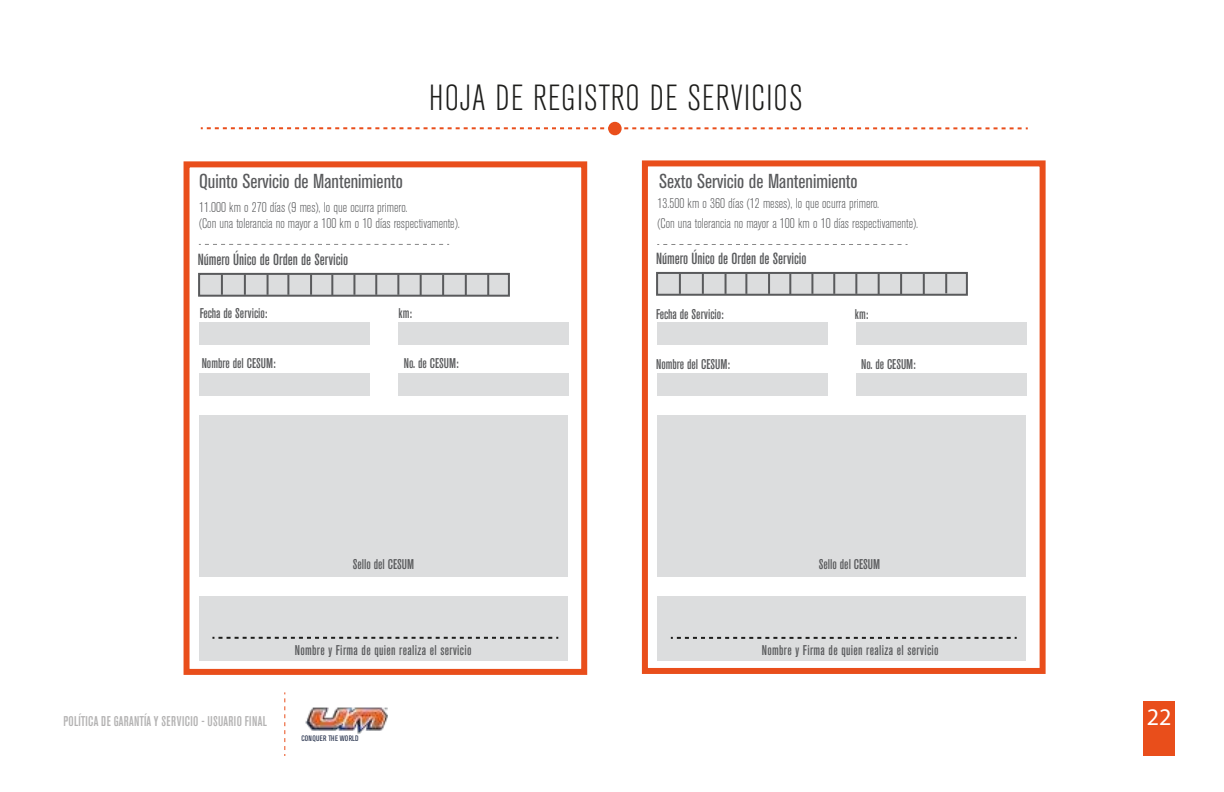
<style>
.page{position:relative;width:1224px;height:792px;background:#fff}
.page>*{position:absolute;margin:0;border:0;box-sizing:border-box;transform-origin:0 0}
.t1{font:300 condensed 36px "Akzidenz Grotesk BE";letter-spacing:.035em;color:#1d1d1b}
.t2{font:24px "Myriad Pro";color:#fff}
.t3{font:condensed 20px "Akzidenz Grotesk BE";color:#595a5c}
.t4{font:500 condensed 16px "Akzidenz Grotesk BE";color:#595a5c}
.t5{font:300 condensed 14px/16px "Akzidenz Grotesk BE";color:#595a5c}
.t6{font:500 condensed 14px "Akzidenz Grotesk BE";color:#595a5c}
.t7{font:500 condensed 14px "Akzidenz Grotesk BE";letter-spacing:.025em;color:#595a5c}
.t8{font:500 condensed 14px "Akzidenz Grotesk BE";letter-spacing:.02em;color:#b3b2b2}
.t9{font:condensed 7.8px "Akzidenz Grotesk BE";letter-spacing:.03em;color:#1c2844}
</style>
<div class="page">
<div style="left:1143px;top:701px;width:31px;height:55px;background:#e94e1b"></div>
<svg style="left:201px;top:127px;width:827px;height:2px"></svg>
<div style="left:608px;top:122px;width:14px;height:13px;background:#e94e1b;border-radius:50%"></div>
<div style="left:199px;top:596px;width:369px;height:64px;background:#dcddde"></div>
<div style="left:199px;top:415px;width:368px;height:162px;background:#dcddde"></div>
<div style="left:184px;top:161px;width:403px;height:514px;border:6px solid #e94e1b"></div>
<svg style="left:199px;top:244px;width:250px;height:1px"></svg>
<div style="left:199px;top:322px;width:170px;height:23px;background:#dcddde"></div>
<div style="left:398px;top:322px;width:170px;height:23px;background:#dcddde"></div>
<div style="left:199px;top:373px;width:170px;height:23px;background:#dcddde"></div>
<div style="left:398px;top:373px;width:170px;height:23px;background:#dcddde"></div>
<svg style="left:212px;top:637px;width:346px;height:2px"></svg>
<div style="left:658px;top:596px;width:368px;height:65px;background:#dcddde"></div>
<div style="left:657px;top:415px;width:369px;height:162px;background:#dcddde"></div>
<div style="left:642px;top:160px;width:404px;height:514px;border:6px solid #e94e1b"></div>
<svg style="left:657px;top:244px;width:251px;height:1px"></svg>
<div style="left:658px;top:322px;width:170px;height:23px;background:#dcddde"></div>
<div style="left:857px;top:322px;width:170px;height:23px;background:#dcddde"></div>
<div style="left:658px;top:373px;width:170px;height:23px;background:#dcddde"></div>
<div style="left:857px;top:373px;width:170px;height:23px;background:#dcddde"></div>
<svg style="left:671px;top:637px;width:346px;height:2px"></svg>
<div style="left:198px;top:273px;width:311px;height:23px;background:#dcddde"></div>
<div style="left:198px;top:273px;width:312px;height:24px;border:2px solid #595a5c"></div>
<hr style="left:221px;top:274px;width:2px;height:21px;background:#595a5c">
<hr style="left:244px;top:274px;width:2px;height:21px;background:#595a5c">
<hr style="left:267px;top:274px;width:2px;height:21px;background:#595a5c">
<hr style="left:287px;top:274px;width:2px;height:21px;background:#595a5c">
<hr style="left:310px;top:274px;width:2px;height:21px;background:#595a5c">
<hr style="left:331px;top:275px;width:2px;height:20px;background:#595a5c">
<hr style="left:353px;top:274px;width:2px;height:21px;background:#595a5c">
<hr style="left:375px;top:274px;width:2px;height:21px;background:#595a5c">
<hr style="left:397px;top:274px;width:2px;height:21px;background:#595a5c">
<hr style="left:420px;top:275px;width:2px;height:20px;background:#595a5c">
<hr style="left:442px;top:275px;width:2px;height:20px;background:#595a5c">
<hr style="left:465px;top:275px;width:2px;height:20px;background:#595a5c">
<hr style="left:487px;top:274px;width:2px;height:21px;background:#595a5c">
<div style="left:656px;top:273px;width:310px;height:22px;background:#dcddde"></div>
<div style="left:656px;top:272px;width:312px;height:24px;border:2px solid #595a5c"></div>
<hr style="left:679px;top:273px;width:2px;height:21px;background:#595a5c">
<hr style="left:702px;top:273px;width:2px;height:21px;background:#595a5c">
<hr style="left:725px;top:273px;width:2px;height:21px;background:#595a5c">
<hr style="left:745px;top:273px;width:2px;height:21px;background:#595a5c">
<hr style="left:768px;top:273px;width:2px;height:21px;background:#595a5c">
<hr style="left:789px;top:274px;width:2px;height:20px;background:#595a5c">
<hr style="left:811px;top:273px;width:2px;height:21px;background:#595a5c">
<hr style="left:833px;top:273px;width:2px;height:21px;background:#595a5c">
<hr style="left:855px;top:273px;width:2px;height:21px;background:#595a5c">
<hr style="left:878px;top:274px;width:2px;height:20px;background:#595a5c">
<hr style="left:900px;top:274px;width:2px;height:20px;background:#595a5c">
<hr style="left:923px;top:274px;width:2px;height:20px;background:#595a5c">
<hr style="left:945px;top:273px;width:2px;height:20px;background:#595a5c">
<img style="left:305px;top:707px;width:83px;height:27px">
<svg style="left:284px;top:692px;width:1px;height:64px"></svg>
<h1 class="t1" style="left:429px;top:79px;width:375px">HOJA DE REGISTRO DE SERVICIOS</h1>
<h3 class="t3" style="left:199px;top:170px;width:205px">Quinto Servicio de Mantenimiento</h3>
<p class="t5" style="left:199px;top:200px;width:262px">11.000 km o 270 días (9 mes), lo que ocurra primero.<br>(Con una tolerancia no mayor a 100 km o 10 días respectivamente).</p>
<h3 class="t3" style="left:659px;top:170px;width:200px">Sexto Servicio de Mantenimiento</h3>
<p class="t5" style="left:658px;top:194px;width:262px;line-height:20px">13.500 km o 360 días (12 meses), lo que ocurra primero.<br>(Con una tolerancia no mayor a 100 km o 10 días respectivamente).</p>
<p class="t4" style="left:198px;top:251px;width:152px">Número Único de Orden de Servicio</p>
<p class="t4" style="left:656px;top:250px;width:152px">Número Único de Orden de Servicio</p>
<p class="t6" style="left:200px;top:305px;width:69px">Fecha de Servicio:</p>
<p class="t6" style="left:398px;top:305px;width:15px">km:</p>
<p class="t6" style="left:656px;top:306px;width:69px">Fecha de Servicio:</p>
<p class="t6" style="left:855px;top:306px;width:15px">km:</p>
<p class="t6" style="left:202px;top:356px;width:75px">Nombre del CESUM:</p>
<p class="t6" style="left:404px;top:356px;width:56px">No. de CESUM:</p>
<p class="t6" style="left:656px;top:357px;width:75px">Nombre del CESUM:</p>
<p class="t6" style="left:861px;top:357px;width:56px">No. de CESUM:</p>
<p class="t6" style="left:353px;top:556px;width:63px">Sello del CESUM</p>
<p class="t6" style="left:819px;top:556px;width:63px">Sello del CESUM</p>
<p class="t7" style="left:295px;top:642px;width:178px">Nombre y Firma de quien realiza el servicio</p>
<p class="t7" style="left:762px;top:642px;width:178px">Nombre y Firma de quien realiza el servicio</p>
<p class="t8" style="left:63px;top:713px;width:205px">POLÍTICA DE GARANTÍA Y SERVICIO - USUARIO FINAL</p>
<p class="t9" style="left:301px;top:734px;width:59px">CONQUER THE WORLD</p>
<h2 class="t2" style="left:1147px;top:703px;width:26px">22</h2>
</div>
